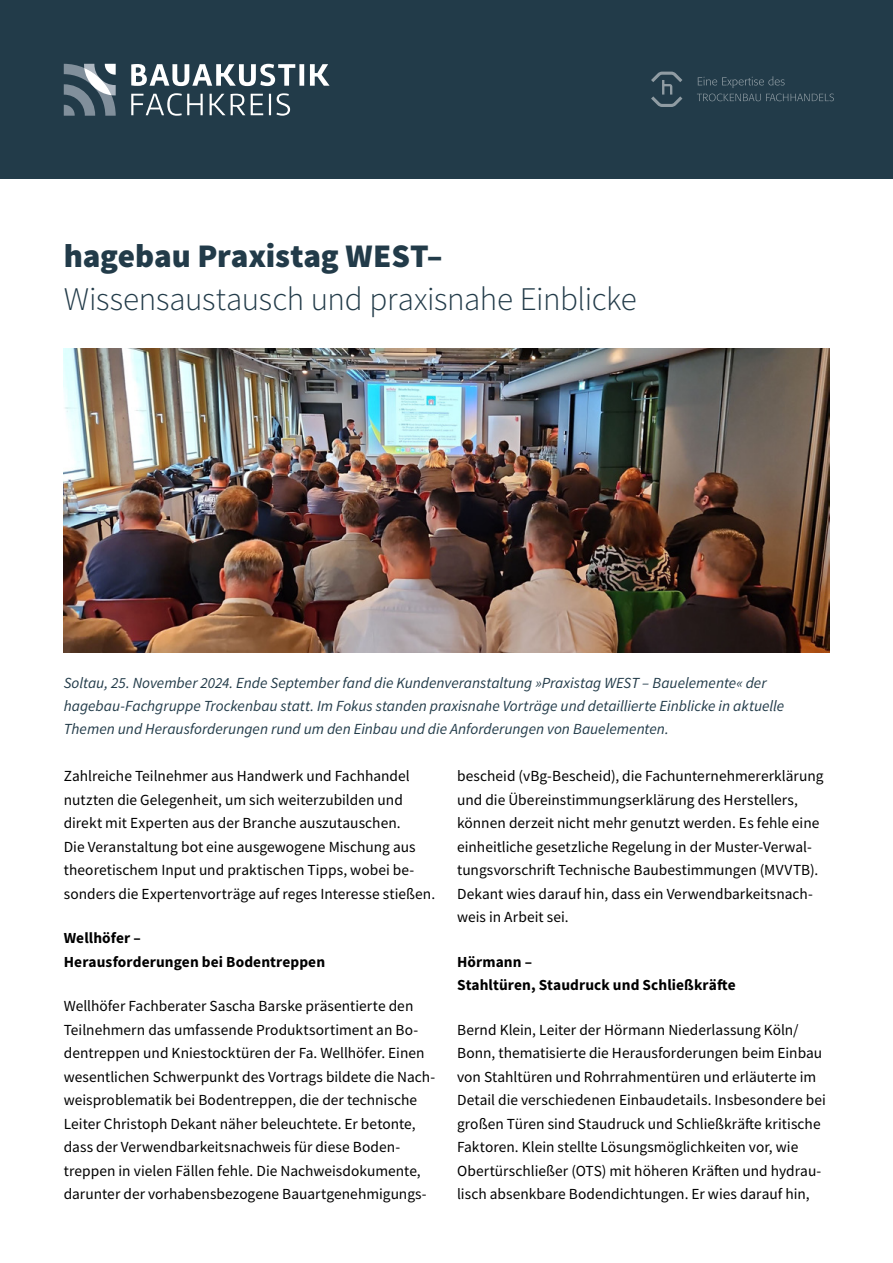
<style>
.page{position:relative;width:893px;height:1263px;background:#fff}
.page>*{position:absolute;margin:0;border:0;box-sizing:border-box;transform-origin:0 0}
.t1{font:300 33px "Source Sans Pro";letter-spacing:-.01em;color:#223b49}
.t2{font:900 33px "Source Sans Pro";letter-spacing:-.005em;color:#223b49}
.t3{font:15.3px/23.4px "Source Sans Pro";color:#000}
.t4{font:italic 15.3px/23.4px "Source Sans Pro";color:#223b49}
.t5{font:700 15.3px/23.4px "Source Sans Pro";letter-spacing:.005em;color:#000}
</style>
<div class="page">
<div style="left:0;top:0;width:893px;height:179px;background:#223b49"></div>
<svg style="left:131px;top:93px;width:159px;height:23px"></svg>
<svg style="left:131px;top:64px;width:199px;height:22px"></svg>
<svg style="left:64px;top:64px;width:52px;height:52px"></svg>
<img style="left:64px;top:349px;width:765px;height:304px">
<svg style="left:697px;top:94px;width:137px;height:7px"></svg>
<svg style="left:698px;top:76px;width:87px;height:12px"></svg>
<svg style="left:651px;top:72px;width:31px;height:35px"></svg>
<h1 class="t2" style="left:64px;top:233px;width:381px">hagebau Praxistag WEST–</h1>
<h1 class="t1" style="left:64px;top:278px;width:574px">Wissensaustausch und praxisnahe Einblicke</h1>
<p class="t4" style="left:64px;top:671px;width:722px">Soltau, 25. November 2024. Ende September fand die Kundenveranstaltung »Praxistag WEST – Bauelemente« der hagebau-Fachgruppe Trockenbau statt. Im Fokus standen praxisnahe Vorträge und detaillierte Einblicke in aktuelle<br>Themen und Herausforderungen rund um den Einbau und die Anforderungen von Bauelementen.</p>
<p class="t3" style="left:64px;top:764px;width:373px">Zahlreiche Teilnehmer aus Handwerk und Fachhandel nutzten die Gelegenheit, um sich weiterzubilden und direkt mit Experten aus der Branche auszutauschen.<br>Die Veranstaltung bot eine ausgewogene Mischung aus theoretischem Input und praktischen Tipps, wobei be&shy;sonders die Expertenvorträge auf reges Interesse stießen.</p>
<p class="t5" style="left:64px;top:926px;width:263px">Wellhöfer –<br>Herausforderungen bei Bodentreppen</p>
<p class="t3" style="left:64px;top:994px;width:373px">Wellhöfer Fachberater Sascha Barske präsentierte den Teilnehmern das umfassende Produktsortiment an Bo&shy;dentreppen und Kniestocktüren der Fa. Wellhöfer. Einen wesentlichen Schwerpunkt des Vortrags bildete die Nach&shy;weisproblematik bei Bodentreppen, die der technische Leiter Christoph Dekant näher beleuchtete. Er betonte, dass der Verwendbarkeitsnachweis für diese Boden&shy;treppen in vielen Fällen fehle. Die Nachweisdokumente, darunter der vorhabensbezogene Bauartgenehmigungs-</p>
<p class="t3" style="left:457px;top:764px;width:368px">bescheid (vBg-Bescheid), die Fachunternehmererklärung und die Übereinstimmungserklärung des Herstellers, können derzeit nicht mehr genutzt werden. Es fehle eine einheitliche gesetzliche Regelung in der Muster-Verwal&shy;tungsvorschrift Technische Baubestimmungen (MVVTB).<br>Dekant wies darauf hin, dass ein Verwendbarkeitsnach&shy;weis in Arbeit sei.</p>
<p class="t5" style="left:457px;top:950px;width:280px">Hörmann –<br>Stahltüren, Staudruck und Schließkräfte</p>
<p class="t3" style="left:457px;top:1018px;width:370px">Bernd Klein, Leiter der Hörmann Niederlassung Köln/ Bonn, thematisierte die Herausforderungen beim Einbau von Stahltüren und Rohrrahmentüren und erläuterte im Detail die verschiedenen Einbaudetails. Insbesondere bei großen Türen sind Staudruck und Schließkräfte kritische Faktoren. Klein stellte Lösungsmöglichkeiten vor, wie Obertürschließer (OTS) mit höheren Kräften und hydrau&shy;lisch absenkbare Bodendichtungen. Er wies darauf hin,</p>
</div>
